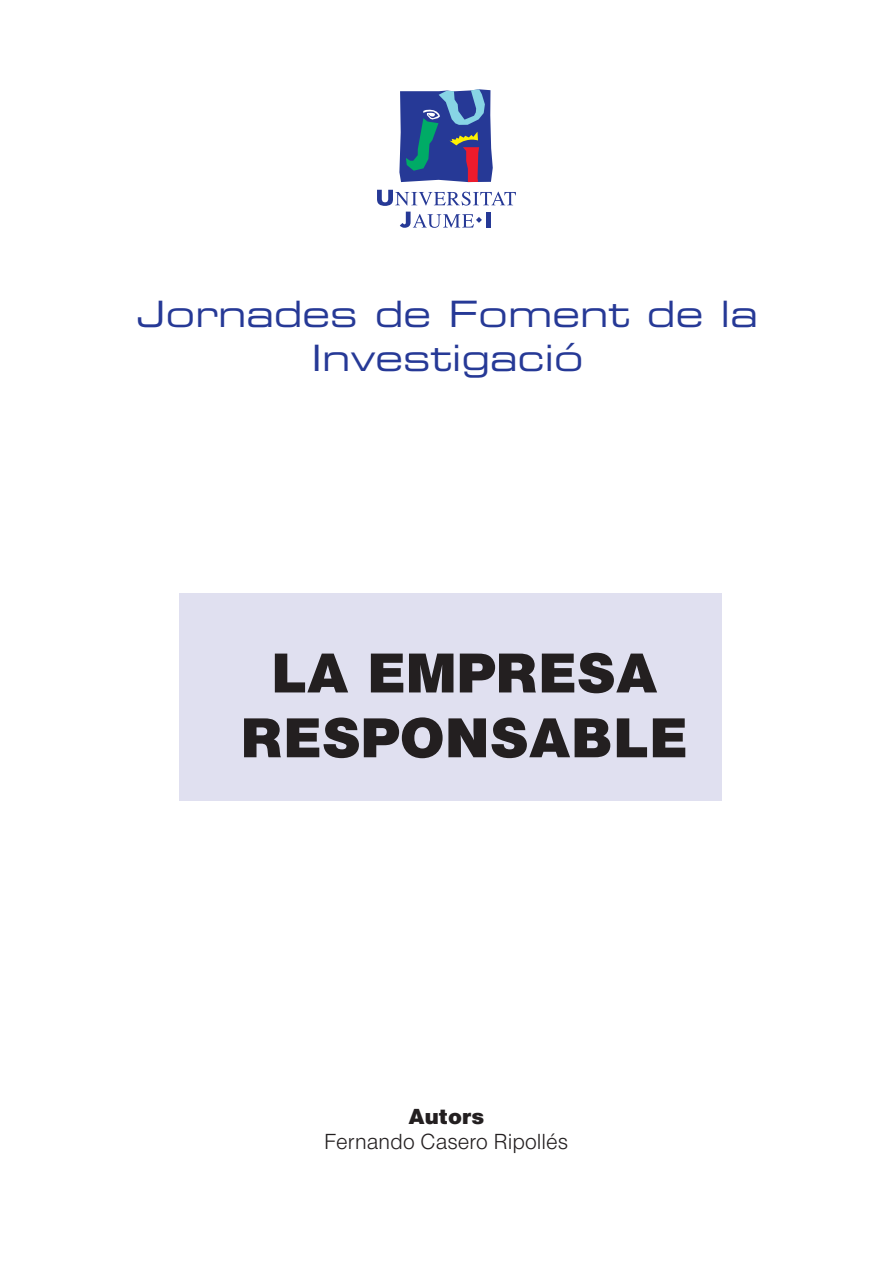
<style>
.page{position:relative;width:893px;height:1280px;background:#fff}
.page>*{position:absolute;margin:0;border:0;box-sizing:border-box;transform-origin:0 0}
.t1{font:900 54px/64.8px "Helvetica";color:#231f20;text-align:center}
.t2{font:expanded 36px/43.2px "Palindrome S Si";color:#263996;text-align:center}
.t3{font:300 21px "Helvetica";color:#231f20}
.t4{font:900 21px "Helvetica";color:#231f20}
</style>
<div class="page">
<svg style="left:399px;top:89px;width:94px;height:93px"></svg>
<svg style="left:377px;top:190px;width:139px;height:16px"></svg>
<div style="left:486px;top:212px;width:5px;height:16px;background:#263996"></div>
<svg style="left:400px;top:212px;width:82px;height:16px"></svg>
<div style="left:179px;top:593px;width:543px;height:207px;background:#e0e0f0"></div>
<p class="t2" style="left:137px;top:292px;width:622px">Jornades de Foment de la<br>Investigació</p>
<h1 class="t1" style="left:241px;top:639px;width:448px">LA EMPRESA<br>RESPONSABLE</h1>
<p class="t4" style="left:409px;top:1102px;width:77px">Autors</p>
<p class="t3" style="left:325px;top:1128px;width:245px">Fernando Casero Ripollés</p>
</div>
